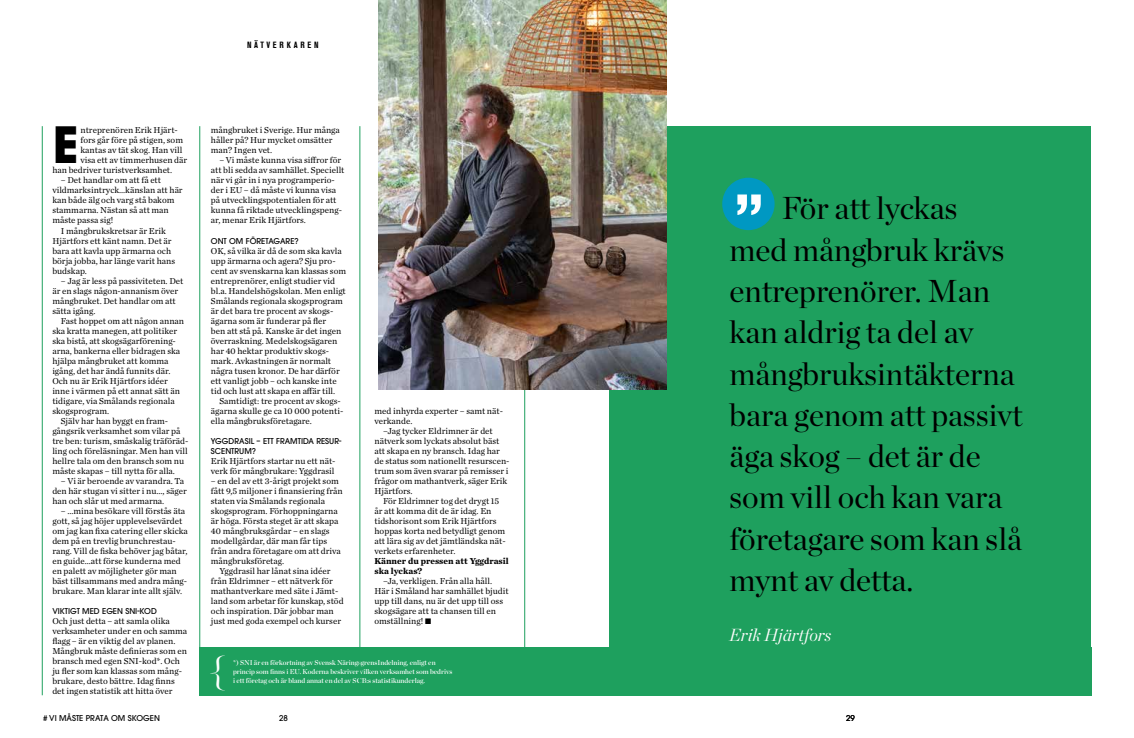
<style>
.page{position:relative;width:1134px;height:738px;background:#fff}
.page>*{position:absolute;margin:0;border:0;box-sizing:border-box;transform-origin:0 0}
.t1{font:700 60px "Akzidenz Grotesk BQ";color:#fff}
.t2{font:700 49.5px "ITC Avant Garde Pro";color:#000}
.t3{font:31.6px/41.2px "Chronicle Display";color:#000}
.t4{font:italic 300 17.4px "Chronicle Display";color:#fefdfc}
.t5{font:9px/10px "Chronicle Text G1";color:#000}
.t6{font:700 9px/10px "Chronicle Text G1";color:#000}
.t7{font:700 9px "Akzidenz Grot Con BQ";letter-spacing:.31em;color:#000}
.t8{font:500 8px/10px "ITC Avant Garde Pro";color:#000}
.t9{font:7px/9px "Chronicle Display Semi";color:#fff}
</style>
<div class="page">
<div style="left:609px;top:126px;width:482px;height:568px;background:#1ea05e"></div>
<hr style="left:42px;top:126px;width:1px;height:568px;background:#1ea05e">
<hr style="left:200px;top:126px;width:1px;height:568px;background:#1ea05e">
<hr style="left:524px;top:168px;width:1px;height:526px;background:#1ea05e">
<div style="left:199px;top:646px;width:892px;height:49px;background:#1ea05e"></div>
<hr style="left:360px;top:126px;width:1px;height:568px;background:#1ea05e">
<div style="left:722px;top:177px;width:53px;height:53px;background:#0098c2;border-radius:50%"></div>
<img style="left:378px;top:0;width:288px;height:389px">
<p class="t7" style="left:247px;top:40px;width:73px">NÄTVERKAREN</p>
<h2 class="t2" style="left:52px;top:112px;width:28px">E</h2>
<p class="t5" style="left:80px;top:125px;width:99px">ntreprenören Erik Hjärt-</p>
<p class="t5" style="left:80px;top:135px;width:104px">fors går före på stigen, som</p>
<p class="t5" style="left:80px;top:145px;width:103px">kantas av tät skog. Han vill</p>
<p class="t5" style="left:80px;top:155px;width:108px">visa ett av timmerhusen där</p>
<p class="t5" style="left:52px;top:165px;width:121px">han bedriver turistverksamhet.</p>
<p class="t5" style="left:61px;top:175px;width:102px">– Det handlar om att få ett</p>
<p class="t5" style="left:52px;top:185px;width:132px">vildmarksintryck…känslan att här</p>
<p class="t5" style="left:52px;top:195px;width:124px">kan både älg och varg stå bakom</p>
<p class="t5" style="left:52px;top:205px;width:118px">stammarna. Nästan så att man</p>
<p class="t5" style="left:52px;top:215px;width:62px">måste passa sig!</p>
<p class="t5" style="left:61px;top:225px;width:106px">I mångbrukskretsar är Erik</p>
<p class="t5" style="left:52px;top:235px;width:121px">Hjärtfors ett känt namn. Det är</p>
<p class="t5" style="left:52px;top:245px;width:120px">bara att kavla upp ärmarna och</p>
<p class="t5" style="left:52px;top:255px;width:124px">börja jobba, har länge varit hans</p>
<p class="t5" style="left:52px;top:265px;width:36px">budskap.</p>
<p class="t5" style="left:52px;top:275px;width:133px;text-indent:9px">– Jag är less på passiviteten. Det är en slags någon-annanism över mångbruket. Det handlar om att sätta igång.</p>
<p class="t5" style="left:61px;top:315px;width:125px">Fast hoppet om att någon annan</p>
<p class="t5" style="left:52px;top:325px;width:126px">ska kratta manegen, att politiker</p>
<p class="t5" style="left:52px;top:335px;width:125px">ska bistå, att skogsägarförening-</p>
<p class="t5" style="left:52px;top:345px;width:129px">arna, bankerna eller bidragen ska</p>
<p class="t5" style="left:52px;top:355px;width:118px">hjälpa mångbruket att komma</p>
<p class="t5" style="left:52px;top:365px;width:120px">igång, det har ändå funnits där.</p>
<p class="t5" style="left:52px;top:375px;width:117px">Och nu är Erik Hjärtfors idéer</p>
<p class="t5" style="left:52px;top:385px;width:129px">inne i värmen på ett annat sätt än</p>
<p class="t5" style="left:52px;top:395px;width:124px">tidigare, via Smålands regionala</p>
<p class="t5" style="left:52px;top:405px;width:58px">skogsprogram.</p>
<p class="t5" style="left:61px;top:415px;width:109px">Själv har han byggt en fram-</p>
<p class="t5" style="left:52px;top:425px;width:130px">gångsrik verksamhet som vilar på</p>
<p class="t5" style="left:52px;top:435px;width:138px">tre ben: turism, småskalig träföräd-</p>
<p class="t5" style="left:52px;top:445px;width:137px">ling och föreläsningar. Men han vill</p>
<p class="t5" style="left:52px;top:455px;width:133px">hellre tala om den bransch som nu</p>
<p class="t5" style="left:52px;top:465px;width:124px">måste skapas – till nytta för alla.</p>
<p class="t5" style="left:52px;top:475px;width:136px;text-indent:9px">– Vi är beroende av varandra. Ta den här stugan vi sitter i nu…, säger han och slår ut med armarna.</p>
<p class="t5" style="left:52px;top:505px;width:137px;text-indent:9px">– …mina besökare vill förstås äta gott, så jag höjer upplevelsevärdet om jag kan fixa catering eller skicka dem på en trevlig brunchrestau&shy;rang. Vill de fiska behöver jag båtar, en guide…att förse kunderna med en palett av möjligheter gör man bäst tillsammans med andra mång&shy;brukare. Man klarar inte allt själv.</p>
<p class="t8" style="left:52px;top:605px;width:106px">VIKTIGT MED EGEN SNI-KOD</p>
<p class="t5" style="left:52px;top:615px;width:136px">Och just detta – att samla olika verksamheter under en och samma flagg – är en viktig del av planen.<br>Mångbruk måste definieras som en bransch med egen SNI-kod*. Och ju fler som kan klassas som mång&shy;brukare, desto bättre. Idag finns det ingen statistik att hitta över</p>
<p class="t5" style="left:211px;top:125px;width:130px">mångbruket i Sverige. Hur många håller på? Hur mycket omsätter man? Ingen vet.</p>
<p class="t5" style="left:211px;top:155px;width:135px;text-indent:9px">– Vi måste kunna visa siffror för att bli sedda av samhället. Speciellt när vi går in i nya programperio&shy;der i EU – då måste vi kunna visa på utvecklingspotentialen för att kunna få riktade utvecklingspeng&shy;ar, menar Erik Hjärtfors.</p>
<p class="t8" style="left:211px;top:235px;width:89px">ONT OM FÖRETAGARE?</p>
<p class="t5" style="left:211px;top:245px;width:137px">OK, så vilka är då de som ska kavla upp ärmarna och agera? Sju pro&shy;cent av svenskarna kan klassas som entreprenörer, enligt studier vid bl.a. Handelshögskolan. Men enligt<br>Smålands regionala skogsprogram är det bara tre procent av skogs&shy;ägarna som är funderar på fler<br>ben att stå på. Kanske är det ingen överraskning. Medelskogsägaren har 40 hektar produktiv skogs&shy;mark. Avkastningen är normalt några tusen kronor. De har därför ett vanligt jobb – och kanske inte tid och lust att skapa en affär till.</p>
<p class="t5" style="left:211px;top:395px;width:134px;text-indent:9px">Samtidigt: tre procent av skogs&shy;ägarna skulle ge ca 10 000 potenti&shy;ella mångbruksföretagare.</p>
<p class="t8" style="left:211px;top:435px;width:132px">YGGDRASIL – ETT FRAMTIDA RESUR-<br>SCENTRUM?</p>
<p class="t5" style="left:211px;top:455px;width:126px">Erik Hjärtfors startar nu ett nät&shy;verk för mångbrukare: Yggdrasil</p>
<p class="t5" style="left:211px;top:475px;width:133px">– en del av ett 3-årigt projekt som fått 9,5 miljoner i finansiering från staten via Smålands regionala skogsprogram. Förhoppningarna är höga. Första steget är att skapa<br>40 mångbruksgårdar – en slags modellgårdar, där man får tips från andra företagare om att driva mångbruksföretag.</p>
<p class="t5" style="left:211px;top:565px;width:134px;text-indent:9px">Yggdrasil har lånat sina idéer från Eldrimner – ett nätverk för mathantverkare med säte i Jämt&shy;land som arbetar för kunskap, stöd och inspiration. Där jobbar man just med goda exempel och kurser</p>
<p class="t5" style="left:374px;top:405px;width:130px">med inhyrda experter – samt nät&shy;verkande.</p>
<p class="t5" style="left:374px;top:425px;width:137px;text-indent:9px">–Jag tycker Eldrimner är det nätverk som lyckats absolut bäst att skapa en ny bransch. Idag har de status som nationellt resurscen&shy;trum som även svarar på remisser i frågor om mathantverk, säger Erik<br>Hjärtfors.</p>
<p class="t5" style="left:374px;top:495px;width:133px;text-indent:9px">För Eldrimner tog det drygt 15 år att komma dit de är idag. En tidshorisont som Erik Hjärtfors hoppas korta ned betydligt genom att lära sig av det jämtländska nät&shy;verkets erfarenheter.</p>
<p class="t6" style="left:374px;top:555px;width:136px">Känner du pressen att Yggdrasil ska lyckas?</p>
<p class="t5" style="left:374px;top:575px;width:136px;text-indent:9px">–Ja, verkligen. Från alla håll.<br>Här i Småland har samhället bjudit upp till dans, nu är det upp till oss skogsägare att ta chansen till en omställning! •</p>
<p class="t9" style="left:233px;top:657px;width:221px">*) SNI är en förkortning av Svensk NäringsgrensIndelning, enligt en princip som finns i EU. Koderna beskriver vilken verksamhet som bedrivs i ett företag och är bland annat en del av SCB:s statistikunderlag.</p>
<p class="t8" style="left:43px;top:712px;width:118px"># VI MÅSTE PRATA OM SKOGEN</p>
<p class="t8" style="left:279px;top:712px;width:10px">28</p>
<h1 class="t1" style="left:735px;top:181px;width:30px">”</h1>
<h3 class="t3" style="left:729px;top:185px;width:295px;text-indent:52px">För att lyckas med mångbruk krävs entreprenörer. Man kan aldrig ta del av mångbruksintäkterna bara genom att passivt äga skog – det är de som vill och kan vara företagare som kan slå mynt av detta.</h3>
<h3 class="t4" style="left:729px;top:620px;width:104px">Erik Hjärtfors</h3>
<p class="t8" style="left:846px;top:712px;width:10px">29</p>
</div>
